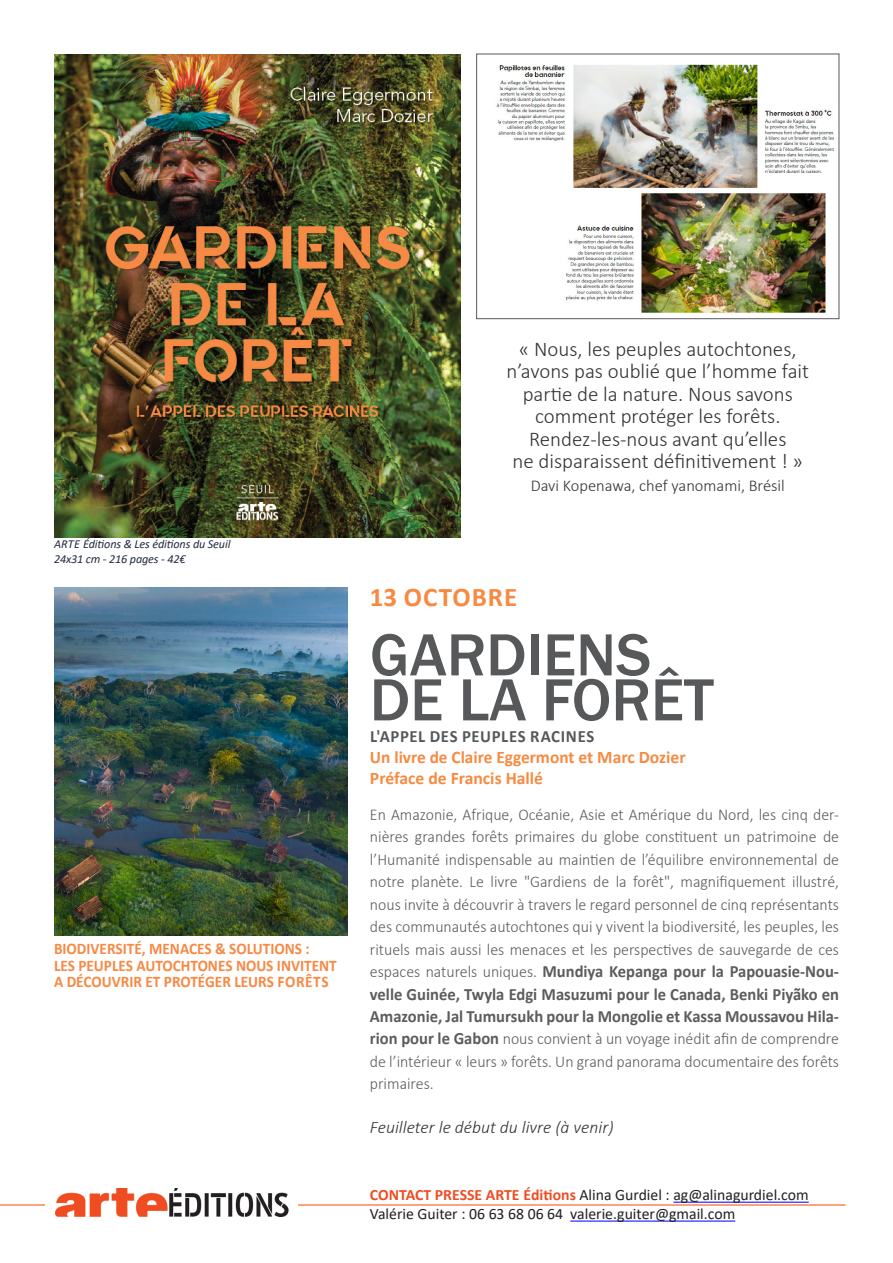
<style>
.page{position:relative;width:893px;height:1263px;background:#fff}
.page>*{position:absolute;margin:0;border:0;box-sizing:border-box;transform-origin:0 0}
.t1{font:500 61.5px "Franklin Gothic";color:#57585a}
.t2{font:700 27px "Calibri";letter-spacing:.04em;color:#f68a42}
.t3{font:300 21px/22.5px "Calibri";color:#333;text-align:center}
.t4{font:700 17.7px "Calibri";color:#f68a42}
.t5{font:italic 300 17.7px "Calibri";color:#333}
.t6{font:700 17.25px/22px "Calibri";color:#5c5c5c;text-align:justify;scale:.96 1}
.t7{font:700 17.25px "Calibri";letter-spacing:.04em;color:#57585a}
.t8{font:300 16.5px/22.5px "Calibri";color:#5c5c5c;text-align:justify;scale:.96 1}
.t9{font:300 16.5px "Calibri";color:#333}
.t10{font:700 16.2px/16.5px "Calibri";color:#f68944;scale:.94 1}
.t11{font:15.75px/18.9px "Calibri";color:#231f20}
.t12{font:italic 12.15px "Calibri";letter-spacing:-.01em;color:#232b3e}
.s1{font-weight:300;font-size:16.5px}
.s2{font-weight:700;font-size:17.25px}
.s3{font-weight:700;color:#f04c22}
</style>
<div class="page">
<hr style="left:0;top:1205px;width:846px;height:1px;background:#fd4600">
<div style="left:45px;top:1188px;width:253px;height:75px;background:#fff"></div>
<img style="left:55px;top:1188px;width:234px;height:29px">
<hr style="left:673px;top:1202px;width:136px;height:1px;background:#00f">
<hr style="left:570px;top:1220px;width:165px;height:1px;background:#00f">
<img style="left:54px;top:54px;width:406px;height:483px">
<img style="left:54px;top:587px;width:294px;height:349px">
<img style="left:496px;top:64px;width:338px;height:249px">
<div style="left:476px;top:54px;width:363px;height:265px;border:1px solid #595762"></div>
<p class="t12" style="left:54px;top:536px;width:178px">ARTE Éditions &amp; Les éditions du Seuil</p>
<p class="t12" style="left:54px;top:551px;width:133px">24x31 cm - 216 pages - 42€</p>
<p class="t10" style="left:54px;top:940px;width:302px">BIODIVERSITÉ, MENACES &amp; SOLUTIONS :<br>LES PEUPLES AUTOCHTONES NOUS INVITENT</p>
<p class="t10" style="left:54px;top:973px;width:294px">A DÉCOUVRIR ET PROTÉGER LEURS FORÊTS</p>
<p class="t3" style="left:506px;top:337px;width:304px">« Nous, les peuples autochtones, n’avons pas oublié que l’homme fait partie de la nature. Nous savons</p>
<p class="t3" style="left:535px;top:405px;width:247px">comment protéger les forêts.</p>
<p class="t3" style="left:529px;top:427px;width:259px">Rendez-les-nous avant qu’elles</p>
<p class="t3" style="left:513px;top:450px;width:292px">ne disparaissent définitivement ! »</p>
<p class="t9" style="left:531px;top:475px;width:256px">Davi Kopenawa, chef yanomami, Brésil</p>
<p class="t2" style="left:370px;top:578px;width:149px">13 OCTOBRE</p>
<p class="t1" style="left:370px;top:617px;width:283px">GARDIENS</p>
<p class="t1" style="left:370px;top:662px;width:345px">DE LA FORÊT</p>
<p class="t7" style="left:370px;top:724px;width:226px">L'APPEL DES PEUPLES RACINES</p>
<p class="t4" style="left:370px;top:744px;width:317px">Un livre de Claire Eggermont et Marc Dozier</p>
<p class="t4" style="left:370px;top:765px;width:175px">Préface de Francis Hallé</p>
<p class="t8" style="left:370px;top:803px;width:490px">En Amazonie, Afrique, Océanie, Asie et Amérique du Nord, les cinq der&shy;nières grandes forêts primaires du globe constituent un patrimoine de l’Humanité indispensable au maintien de l’équilibre environnemental de notre planète. Le livre "Gardiens de la forêt", magnifiquement illustré, nous invite à découvrir à travers le regard personnel de cinq représentants des communautés autochtones qui y vivent la biodiversité, les peuples, les rituels mais aussi les menaces et les perspectives de sauvegarde de ces</p>
<p class="t6" style="left:370px;top:960px;width:490px"><span class="s1">espaces naturels uniques.</span> Mundiya Kepanga pour la Papouasie-Nou&shy;velle Guinée, Twyla Edgi Masuzumi pour le Canada, Benki Piyãko en Amazonie, Jal Tumursukh pour la Mongolie et Kassa Moussavou Hila-</p>
<p class="t8" style="left:370px;top:1027px;width:490px"><span class="s2">rion pour le Gabon</span> nous convient à un voyage inédit afin de comprendre de l’intérieur « leurs » forêts. Un grand panorama documentaire des forêts primaires.</p>
<p class="t5" style="left:370px;top:1116px;width:245px">Feuilleter le début du livre (à venir)</p>
<p class="t11" style="left:370px;top:1185px;width:440px"><span class="s3">CONTACT PRESSE ARTE Éditions</span> Alina Gurdiel : ag@alinagurdiel.com<br>Valérie Guiter : 06 63 68 06 64 valerie.guiter@gmail.com</p>
</div>
